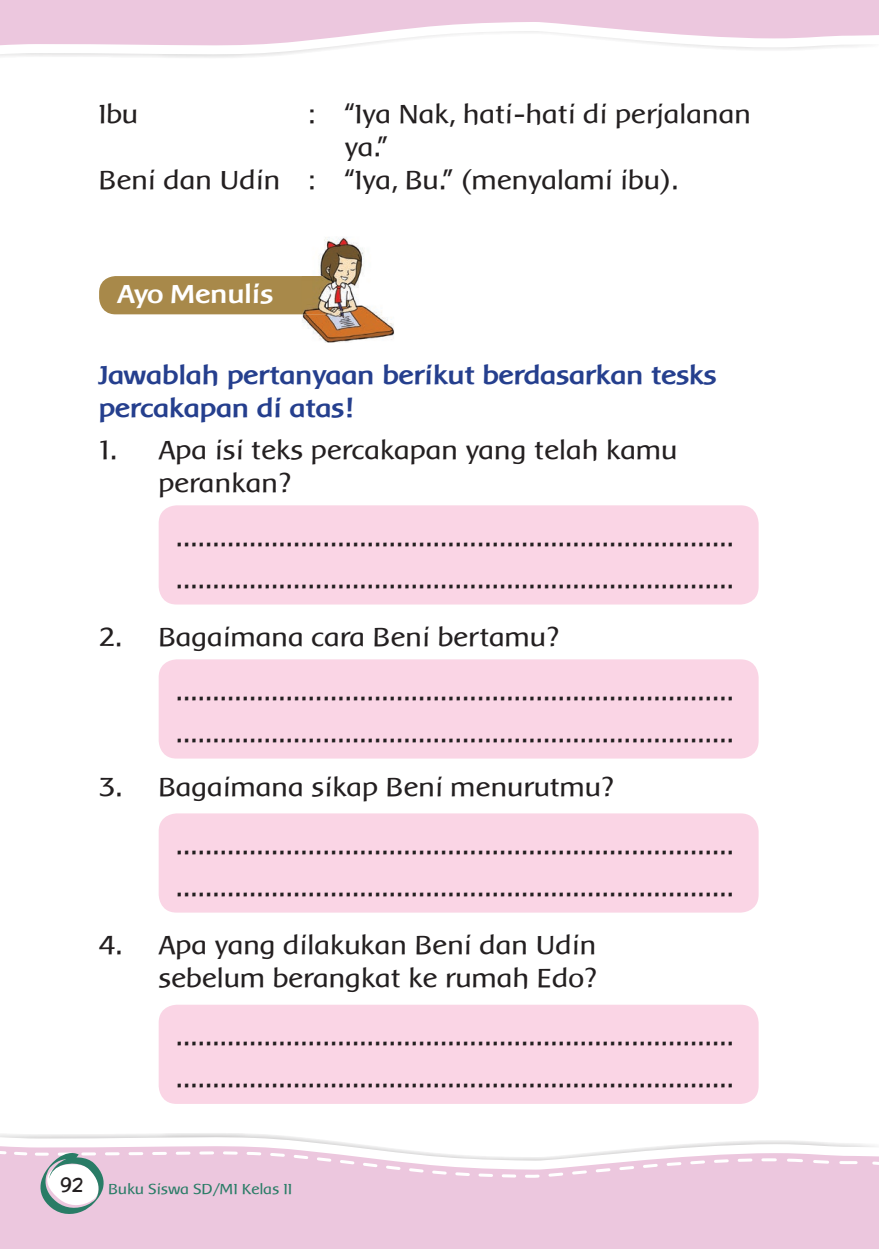
<style>
.page{position:relative;width:879px;height:1249px;background:#fff}
.page>*{position:absolute;margin:0;border:0;box-sizing:border-box;transform-origin:0 0}
.t1{font:27px/33px "Baar Metanoia";color:#231f20}
.t2{font:700 27px/33px "Baar Metanoia";color:#253f8e}
.t3{font:700 27px "Baar Metanoia";color:#fff}
.t4{font:15px "Baar Metanoia";color:#297c66}
</style>
<div class="page">
<svg style="left:0;top:48px;width:814px;height:9px"></svg>
<svg style="left:0;top:1134px;width:828px;height:9px"></svg>
<svg style="left:0;top:1143px;width:878px;height:105px;background:#edcde1"></svg>
<svg style="left:0;top:1148px;width:878px;height:67px;background:#ebcee1"></svg>
<div style="left:99px;top:276px;width:250px;height:38px;background:#a8894a;border-radius:16px"></div>
<img style="left:302px;top:237px;width:92px;height:106px">
<img style="left:302px;top:276px;width:47px;height:38px">
<div style="left:159px;top:505px;width:599px;height:99px;background:#fad5e5;border-radius:18px"></div>
<div style="left:159px;top:659px;width:599px;height:99px;background:#fad5e5;border-radius:18px"></div>
<div style="left:159px;top:813px;width:599px;height:99px;background:#fad5e5;border-radius:18px"></div>
<div style="left:159px;top:1004px;width:599px;height:99px;background:#fad5e5;border-radius:18px"></div>
<svg style="left:0;top:0;width:879px;height:48px"></svg>
<p class="t1" style="left:99px;top:97px;width:41px">Ibu</p>
<p class="t1" style="left:308px;top:97px;width:445px">: “Iya Nak, hati-hati di perjalanan</p>
<p class="t1" style="left:345px;top:130px;width:44px">ya.”</p>
<p class="t1" style="left:99px;top:163px;width:581px">Beni dan Udin : “Iya, Bu.” (menyalami ibu).</p>
<p class="t3" style="left:118px;top:279px;width:157px">Ayo Menulis</p>
<p class="t2" style="left:99px;top:359px;width:619px">Jawablah pertanyaan berikut berdasarkan tesks percakapan di atas!</p>
<p class="t1" style="left:159px;top:433px;width:520px;text-indent:-60px">1. Apa isi teks percakapan yang telah kamu perankan?</p>
<p class="t1" style="left:176px;top:516px;width:560px;line-height:41.5px">............................................................................ ............................................................................</p>
<p class="t1" style="left:176px;top:610px;width:560px;line-height:54px;text-indent:-77px">2. Bagaimana cara Beni bertamu? ............................................................................</p>
<p class="t1" style="left:176px;top:716px;width:560px">............................................................................</p>
<p class="t1" style="left:176px;top:757px;width:560px;line-height:58.2px;text-indent:-77px">3. Bagaimana sikap Beni menurutmu? ............................................................................</p>
<p class="t1" style="left:176px;top:870px;width:560px">............................................................................</p>
<p class="t1" style="left:99px;top:928px;width:499px;text-align:right">4. Apa yang dilakukan Beni dan Udin sebelum berangkat ke rumah Edo?</p>
<p class="t1" style="left:176px;top:1015px;width:560px;line-height:41.5px">............................................................................ ............................................................................</p>
<p class="t4" style="left:60px;top:1181px;width:234px"><sup>92</sup> Buku Siswa SD/MI Kelas II</p>
</div>
